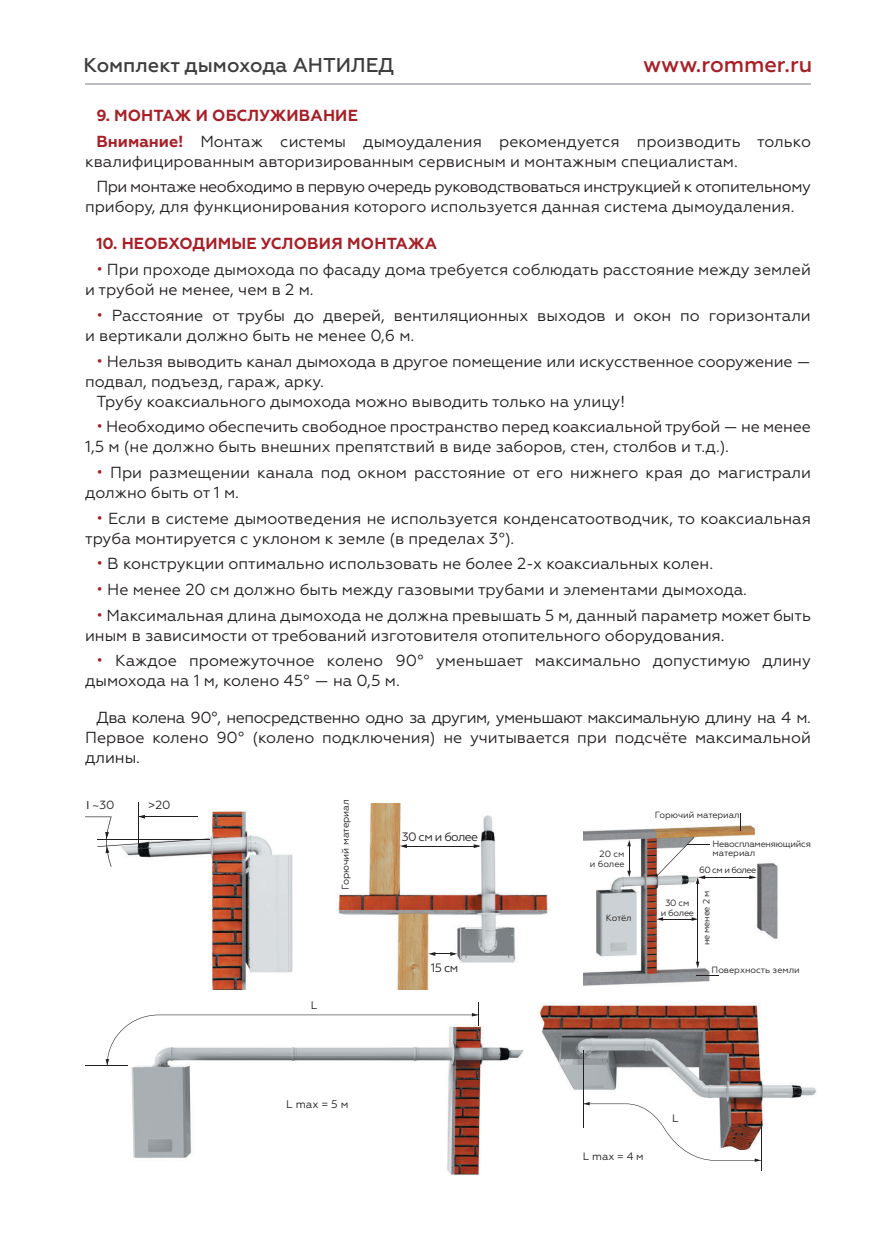
<style>
.page{position:relative;width:896px;height:1248px;background:#fff}
.page>*{position:absolute;margin:0;border:0;box-sizing:border-box;transform-origin:0 0}
.t1{font:500 22px "Geometria";color:#a71f27}
.t2{font:500 20px "Geometria";color:#3e3e3f}
.t3{font:16px/20px "Geometria";color:#231f20}
.t4{font:16px/25.6px "Geometria";letter-spacing:-.03em;color:#231f20}
.t5{font:700 16px "Geometria";letter-spacing:.01em;color:#a71f27}
.t6{font:12.2px "Geometria";letter-spacing:-.05em;color:#231f20}
.t7{font:11.8px "Geometria";color:#231f20}
.t8{font:11px "Geometria";color:#231f20}
.t9{font:10.8px "Geometria";color:#231f20}
.t10{font:9.8px "Geometria";color:#231f20}
.t11{font:9px/9px "Geometria";letter-spacing:-.01em;color:#231f20;text-align:right}
.t12{font:9px "Geometria";letter-spacing:-.05em;color:#231f20}
.s1{font-weight:700;color:#a71f27}
.s2{color:#a71f27}
.s3{font-family:"Myriad Pro"}
</style>
<div class="page">
<hr style="left:85px;top:84px;width:726px;height:1px;background:#bcbdc0">
<img style="left:111px;top:811px;width:182px;height:178px">
<hr style="left:138px;top:802px;width:1px;height:44px;background:#231f20">
<hr style="left:97px;top:838px;width:113px;height:1px;background:#231f20">
<svg style="left:85px;top:814px;width:124px;height:52px"></svg>
<img style="left:338px;top:803px;width:211px;height:186px">
<hr style="left:404px;top:845px;width:75px;height:1px;background:#231f20">
<svg style="left:400px;top:844px;width:7px;height:4px"></svg>
<svg style="left:428px;top:951px;width:29px;height:4px"></svg>
<svg style="left:474px;top:844px;width:7px;height:4px"></svg>
<img style="left:584px;top:825px;width:194px;height:161px">
<svg style="left:627px;top:839px;width:4px;height:38px"></svg>
<hr style="left:704px;top:876px;width:46px;height:1px;background:#231f20">
<svg style="left:749px;top:875px;width:7px;height:4px"></svg>
<hr style="left:662px;top:918px;width:31px;height:1px;background:#231f20">
<svg style="left:691px;top:917px;width:6px;height:3px"></svg>
<svg style="left:656px;top:917px;width:7px;height:3px"></svg>
<svg style="left:740px;top:813px;width:1px;height:17px"></svg>
<svg style="left:696px;top:974px;width:22px;height:1px"></svg>
<hr style="left:697px;top:879px;width:1px;height:86px;background:#231f20">
<svg style="left:656px;top:837px;width:53px;height:46px"></svg>
<svg style="left:696px;top:961px;width:3px;height:7px"></svg>
<img style="left:127px;top:1026px;width:397px;height:148px">
<hr style="left:85px;top:1065px;width:42px;height:1px;background:#231f20">
<svg style="left:106px;top:1002px;width:373px;height:63px"></svg>
<img style="left:538px;top:1005px;width:279px;height:123px">
<hr style="left:583px;top:1050px;width:1px;height:77px;background:#231f20">
<hr style="left:761px;top:1121px;width:1px;height:49px;background:#231f20">
<svg style="left:583px;top:1101px;width:178px;height:60px"></svg>
<p class="t2" style="left:84px;top:54px;width:312px">Комплект дымохода АНТИЛЕД</p>
<h1 class="t1" style="left:643px;top:52px;width:171px">www.rommer.ru</h1>
<p class="t3" style="left:96px;top:103px;width:716px;line-height:25.6px"><span class="s1">9. МОНТАЖ И ОБСЛУЖИВАНИЕ<br>Внимание!</span> Монтаж системы дымоудаления рекомендуется производить только</p>
<p class="t4" style="left:96px;top:148px;width:716px;text-indent:-11px">квалифицированным авторизированным сервисным и монтажным специалистам.<br>При монтаже необходимо в первую очередь руководствоваться инструкцией к отопительному</p>
<p class="t3" style="left:85px;top:197px;width:711px">прибору, для функционирования которого используется данная система дымоудаления.</p>
<p class="t5" style="left:96px;top:234px;width:342px">10. НЕОБХОДИМЫЕ УСЛОВИЯ МОНТАЖА</p>
<p class="t3" style="left:85px;top:259px;width:727px;text-indent:11px"><span class="s2">•</span> При проходе дымохода по фасаду дома требуется соблюдать расстояние между землей и трубой не менее, чем в 2 м.</p>
<p class="t3" style="left:85px;top:305px;width:727px;text-indent:11px"><span class="s2">•</span> Расстояние от трубы до дверей, вентиляционных выходов и окон по горизонтали и вертикали должно быть не менее 0,6 м.</p>
<p class="t3" style="left:96px;top:351px;width:716px"><span class="s2">•</span> Нельзя выводить канал дымохода в другое помещение или искусственное сооружение —</p>
<p class="t3" style="left:85px;top:371px;width:240px">подвал, подъезд, гараж, арку.</p>
<p class="t3" style="left:96px;top:391px;width:530px">Трубу коаксиального дымохода можно выводить только на улицу!</p>
<p class="t3" style="left:85px;top:416px;width:727px;text-indent:11px"><span class="s2">•</span> Необходимо обеспечить свободное пространство перед коаксиальной трубой — не менее<br>1,5 м (не должно быть внешних препятствий в виде заборов, стен, столбов и т.д.).</p>
<p class="t3" style="left:85px;top:462px;width:727px;text-indent:11px"><span class="s2">•</span> При размещении канала под окном расстояние от его нижнего края до магистрали должно быть от 1 м.</p>
<p class="t3" style="left:85px;top:508px;width:727px;text-indent:11px"><span class="s2">•</span> Если в системе дымоотведения не используется конденсатоотводчик, то коаксиальная труба монтируется с уклоном к земле (в пределах 3°).</p>
<p class="t3" style="left:96px;top:553px;width:618px"><span class="s2">•</span> В конструкции оптимально использовать не более 2-х коаксиальных колен.</p>
<p class="t3" style="left:96px;top:579px;width:652px"><span class="s2">•</span> Не менее 20 см должно быть между газовыми трубами и элементами дымохода.</p>
<p class="t3" style="left:85px;top:605px;width:727px;text-indent:11px"><span class="s2">•</span> Максимальная длина дымохода не должна превышать 5 м, данный параметр может быть иным в зависимости от требований изготовителя отопительного оборудования.</p>
<p class="t3" style="left:85px;top:650px;width:727px;text-indent:11px"><span class="s2">•</span> Каждое промежуточное колено 90° уменьшает максимально допустимую длину дымохода на 1 м, колено 45° — на 0,5 м.</p>
<p class="t3" style="left:85px;top:707px;width:727px;text-align:justify;text-indent:11px">Два колена 90°, непосредственно одно за другим, уменьшают максимальную длину на 4 м.<br>Первое колено 90° (колено подключения) не учитывается при подсчёте максимальной длины.</p>
<p class="t7" style="left:87px;top:798px;width:30px"><span class="s3">Ι</span> ~30</p>
<p class="t7" style="left:148px;top:798px;width:24px">&gt;20</p>
<p class="t6" style="left:402px;top:830px;width:78px">30 см и более</p>
<p class="t10" style="left:340px;top:890px;width:93px;rotate:-90deg">Горючий материал</p>
<p class="t11" style="left:655px;top:810px;width:86px">Горючий материал</p>
<p class="t11" style="left:712px;top:839px;width:100px">Невоспламеняющийся</p>
<p class="t11" style="left:590px;top:849px;width:36px">20 см<br>и более</p>
<p class="t11" style="left:712px;top:848px;width:44px">материал</p>
<p class="t12" style="left:699px;top:864px;width:59px">60 см и более</p>
<p class="t8" style="left:311px;top:998px;width:8px">L</p>
<p class="t8" style="left:286px;top:1097px;width:64px">L max = 5 м</p>
<p class="t6" style="left:431px;top:960px;width:29px">15 см</p>
<p class="t11" style="left:606px;top:913px;width:27px">Котёл</p>
<p class="t11" style="left:661px;top:898px;width:35px;text-align:center">30 см<br>и более</p>
<p class="t11" style="left:702px;top:945px;width:56px;rotate:-90deg">не менее 2 м</p>
<p class="t11" style="left:711px;top:965px;width:90px">Поверхность земли</p>
<p class="t9" style="left:583px;top:1150px;width:62px">L max = 4 м</p>
<p class="t9" style="left:672px;top:1111px;width:8px">L</p>
</div>
